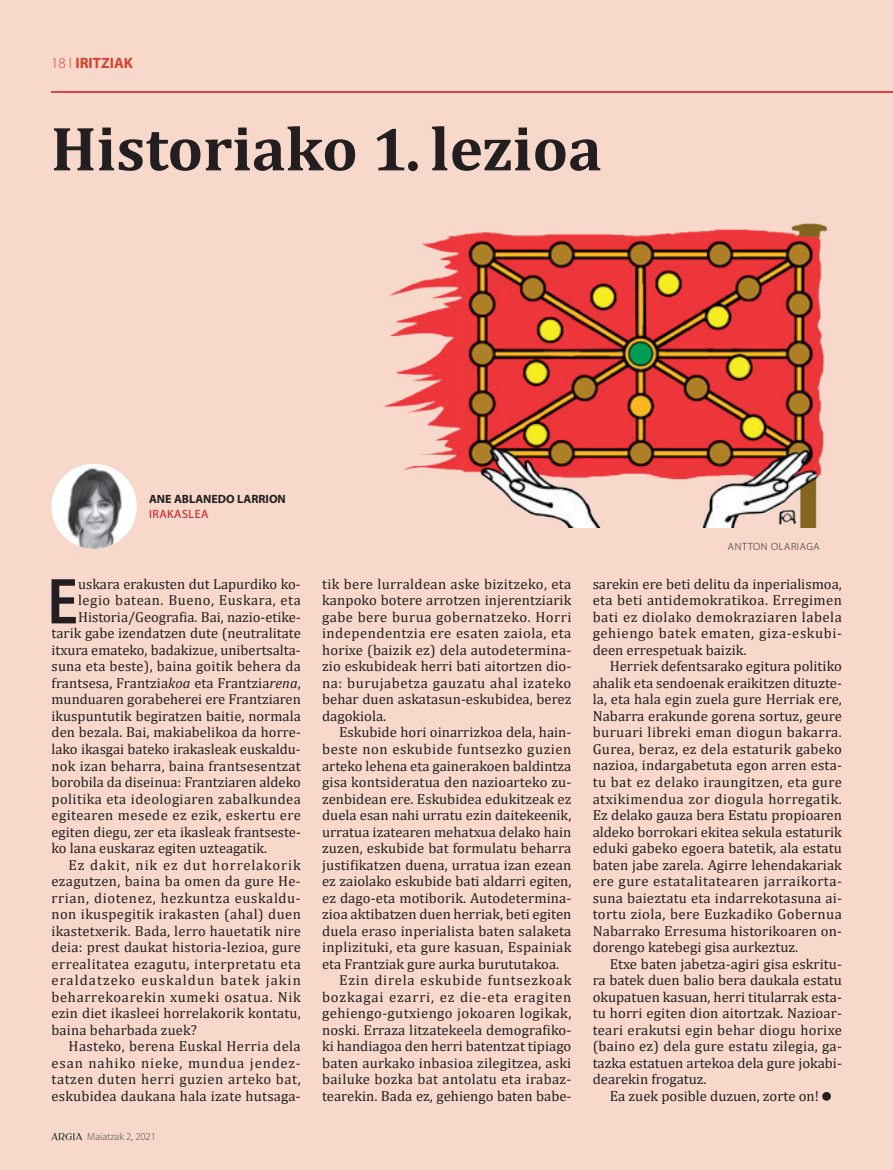
<style>
.page{position:relative;width:893px;height:1170px;background:#fff}
.page>*{position:absolute;margin:0;border:0;box-sizing:border-box;transform-origin:0 0}
.t1{font:600 semi-condensed 65.55px "Myriad Pro";color:#231f20}
.t2{font:700 63px "Cambria";color:#231f20}
.t3{font:700 15px "Myriad Pro";color:#d4432e}
.t4{font:14.55px/16.5px "Cambria";letter-spacing:.005em;color:#231f20;text-align:justify}
.t5{font:14.55px "Cambria";letter-spacing:.03em;color:#231f20}
.t6{font:14.55px "Cambria";letter-spacing:.035em;color:#231f20}
.t7{font:14.55px "Cambria";letter-spacing:.025em;color:#231f20}
.t8{font:14.55px "Cambria";letter-spacing:.045em;color:#231f20}
.t9{font:14.55px "Cambria";letter-spacing:.055em;color:#231f20}
.t10{font:14.55px "Cambria";letter-spacing:.075em;color:#231f20}
.t11{font:14.55px "Cambria";letter-spacing:.04em;color:#231f20}
.t12{font:14.55px "Cambria";letter-spacing:.05em;color:#231f20}
.t13{font:14.55px "Cambria";letter-spacing:.065em;color:#231f20}
.t14{font:700 12px "Myriad Pro";color:#231f20}
.t15{font:12px "Myriad Pro";color:#cd151d}
.t16{font:300 10.5px "Myriad Pro";color:#4b4c4d}
.t17{font:300 10.5px "Myriad Pro";letter-spacing:.06em;color:#231f20}
.s1{font-weight:300}
.s2{font-size:61.5px}
.s3{font-family:"Minion Pro";font-size:66px}
.s4{font-style:italic}
</style>
<div class="page">
<div style="left:0;top:0;width:893px;height:1169px;background:#f7d8ca"></div>
<svg style="left:51px;top:1133px;width:32px;height:7px"></svg>
<hr style="left:51px;top:91px;width:842px;height:2px;background:#cd151d">
<img style="left:52px;top:467px;width:85px;height:82px">
<svg style="left:822px;top:1091px;width:9px;height:9px"></svg>
<img style="left:383px;top:223px;width:445px;height:305px">
<p class="t3" style="left:51px;top:53px;width:32px"><span class="s1">18 І</span> IRIT</p>
<p class="t3" style="left:101px;top:53px;width:33px">ZIAK</p>
<h2 class="t2" style="left:51px;top:110px;width:552px">Historiako <span class="s2">1</span><span class="s3">.</span> lezioa</h2>
<p class="t14" style="left:149px;top:491px;width:96px">ANE ABLANEDO LARRIO</p>
<p class="t14" style="left:278px;top:491px;width:10px">N</p>
<p class="t15" style="left:149px;top:507px;width:61px">IRAKASLEA</p>
<h1 class="t1" style="left:47px;top:560px;width:32px">E</h1>
<p class="t4" style="left:78px;top:575px;width:224px">uskara erakusten dut Lapurdiko ko-</p>
<p class="t11" style="left:78px;top:592px;width:224px">legio batean. Bueno, Euskara, eta</p>
<p class="t4" style="left:78px;top:608px;width:224px">Historia/Geografia. Bai, nazio-etike-</p>
<p class="t4" style="left:52px;top:625px;width:251px">tarik gabe izendatzen dute (neutralitate</p>
<p class="t4" style="left:52px;top:641px;width:251px">itxura emateko, badakizue, unibertsalta-</p>
<p class="t4" style="left:52px;top:658px;width:251px">suna eta beste), baina goitik behera da</p>
<p class="t4" style="left:52px;top:674px;width:251px">frantsesa, Frantzia<span class="s4">koa</span> eta Frantzia<span class="s4">rena</span>,</p>
<p class="t4" style="left:52px;top:691px;width:251px">munduaren gorabeherei ere Frantziaren</p>
<p class="t4" style="left:52px;top:707px;width:251px">ikuspuntutik begiratzen baitie, normala</p>
<p class="t4" style="left:52px;top:724px;width:251px">den bezala. Bai, makiabelikoa da horre-</p>
<p class="t4" style="left:52px;top:740px;width:251px">lako ikasgai bateko irakasleak euskaldu-</p>
<p class="t4" style="left:52px;top:757px;width:251px">nok izan beharra, baina frantsesentzat</p>
<p class="t4" style="left:52px;top:773px;width:251px">borobila da diseinua: Frantziaren aldeko</p>
<p class="t5" style="left:52px;top:790px;width:251px">politika eta ideologiaren zabalkundea</p>
<p class="t5" style="left:52px;top:806px;width:251px">egitearen mesede ez ezik, eskertu ere</p>
<p class="t4" style="left:52px;top:823px;width:251px">egiten diegu, zer eta ikasleak frantseste-</p>
<p class="t4" style="left:52px;top:839px;width:217px">ko lana euskaraz egiten uzteagatik.</p>
<p class="t13" style="left:69px;top:856px;width:234px">Ez dakit, nik ez dut horrelakorik</p>
<p class="t7" style="left:52px;top:872px;width:251px">ezagutzen, baina ba omen da gure He-</p>
<p class="t8" style="left:52px;top:889px;width:251px">rrian, diotenez, hezkuntza euskaldu-</p>
<p class="t5" style="left:52px;top:905px;width:251px">non ikuspegitik irakasten (ahal) duen</p>
<p class="t4" style="left:52px;top:922px;width:251px">ikastetxerik. Bada, lerro hauetatik nire</p>
<p class="t4" style="left:52px;top:938px;width:251px">deia: prest daukat historia-lezioa, gure</p>
<p class="t6" style="left:52px;top:955px;width:251px">errealitatea ezagutu, interpretatu eta</p>
<p class="t10" style="left:52px;top:971px;width:251px">eraldatzeko euskaldun batek jakin</p>
<p class="t8" style="left:52px;top:988px;width:251px">beharrekoarekin xumeki osatua. Nik</p>
<p class="t4" style="left:52px;top:1004px;width:251px">ezin diet ikasleei horrelakorik kontatu,</p>
<p class="t4" style="left:52px;top:1021px;width:147px">baina beharbada zuek?</p>
<p class="t7" style="left:69px;top:1037px;width:234px">Hasteko, berena Euskal Herria dela</p>
<p class="t9" style="left:52px;top:1054px;width:251px">esan nahiko nieke, mundua jendez-</p>
<p class="t6" style="left:52px;top:1070px;width:251px">tatzen duten herri guzien arteko bat,</p>
<p class="t4" style="left:52px;top:1087px;width:251px">eskubidea daukana hala izate hutsaga-</p>
<p class="t16" style="left:87px;top:1130px;width:70px">Maiatzak 2, 2021</p>
<p class="t4" style="left:322px;top:575px;width:251px">tik bere lurraldean aske bizitzeko, eta kanpoko botere arrotzen injerentziarik gabe bere burua gobernatzeko. Horri independentzia ere esaten zaiola, eta horixe (baizik ez) dela autodetermina&shy;zio eskubideak herri bati aitortzen dio&shy;na: burujabetza gauzatu ahal izateko behar duen askatasun-eskubidea, berez dagokiola.</p>
<p class="t4" style="left:339px;top:724px;width:234px">Eskubide hori oinarrizkoa dela, hain-</p>
<p class="t6" style="left:322px;top:740px;width:251px">beste non eskubide funtsezko guzien</p>
<p class="t4" style="left:322px;top:757px;width:251px">arteko lehena eta gainerakoen baldintza</p>
<p class="t4" style="left:322px;top:773px;width:251px">gisa kontsideratua den nazioarteko zu-</p>
<p class="t4" style="left:322px;top:790px;width:251px">zenbidean ere. Eskubidea edukitzeak ez</p>
<p class="t4" style="left:322px;top:806px;width:251px">duela esan nahi urratu ezin daitekeenik,</p>
<p class="t4" style="left:322px;top:823px;width:251px">urratua izatearen mehatxua delako hain</p>
<p class="t4" style="left:322px;top:839px;width:251px">zuzen, eskubide bat formulatu beharra</p>
<p class="t4" style="left:322px;top:856px;width:251px">justifikatzen duena, urratua izan ezean</p>
<p class="t4" style="left:322px;top:872px;width:251px">ez zaiolako eskubide bati aldarri egiten,</p>
<p class="t4" style="left:322px;top:889px;width:251px">ez dago-eta motiborik. Autodetermina-</p>
<p class="t4" style="left:322px;top:905px;width:251px">zioa aktibatzen duen herriak, beti egiten</p>
<p class="t4" style="left:322px;top:922px;width:251px">duela eraso inperialista baten salaketa</p>
<p class="t4" style="left:322px;top:938px;width:251px">inplizituki, eta gure kasuan, Espainiak</p>
<p class="t4" style="left:322px;top:955px;width:239px">eta Frantziak gure aurka burututakoa.</p>
<p class="t12" style="left:339px;top:971px;width:234px">Ezin direla eskubide funtsezkoak</p>
<p class="t9" style="left:322px;top:987px;width:251px">bozkagai ezarri, ez die-eta eragiten</p>
<p class="t7" style="left:322px;top:1004px;width:251px">gehiengo-gutxiengo jokoaren logikak,</p>
<p class="t4" style="left:322px;top:1021px;width:251px">noski. Erraza litzatekeela demografiko-</p>
<p class="t4" style="left:322px;top:1037px;width:251px">ki handiagoa den herri batentzat tipiago</p>
<p class="t4" style="left:322px;top:1054px;width:251px">baten aurkako inbasioa zilegitzea, aski</p>
<p class="t4" style="left:322px;top:1070px;width:251px">bailuke bozka bat antolatu eta irabaz-</p>
<p class="t4" style="left:322px;top:1087px;width:251px">tearekin. Bada ez, gehiengo baten babe-</p>
<p class="t17" style="left:728px;top:540px;width:15px">ANTTON</p>
<p class="t17" style="left:771px;top:540px;width:50px">OLARIAGA</p>
<p class="t4" style="left:593px;top:575px;width:251px">sarekin ere beti delitu da inperialismoa, eta beti antidemokratikoa. Erregimen bati ez diolako demokraziaren labela gehiengo batek ematen, giza-eskubi&shy;deen errespetuak baizik.</p>
<p class="t4" style="left:593px;top:658px;width:251px;text-indent:17px">Herriek defentsarako egitura politiko ahalik eta sendoenak eraikitzen dituzte&shy;la, eta hala egin zuela gure Herriak ere, Nabarra erakunde gorena sortuz, geure buruari libreki eman diogun bakarra.<br>Gurea, beraz, ez dela estaturik gabeko nazioa, indargabetuta egon arren esta&shy;tu bat ez delako iraungitzen, eta gure atxikimendua zor diogula horregatik.<br>Ez delako gauza bera Estatu propioaren aldeko borrokari ekitea sekula estaturik eduki gabeko egoera batetik, ala estatu baten jabe zarela. Agirre lehendakariak ere gure estatalitatearen jarraikorta&shy;suna baieztatu eta indarrekotasuna ai&shy;tortu ziola, bere Euzkadiko Gobernua Nabarrako Erresuma historikoaren on&shy;dorengo katebegi gisa aurkeztuz.</p>
<p class="t4" style="left:610px;top:955px;width:234px">Etxe baten jabetza-agiri gisa eskritu-</p>
<p class="t4" style="left:593px;top:971px;width:251px">ra batek duen balio bera daukala estatu</p>
<p class="t4" style="left:593px;top:988px;width:251px">okupatuen kasuan, herri titularrak esta-</p>
<p class="t4" style="left:593px;top:1004px;width:251px">tu horri egiten dion aitortzak. Nazioar-</p>
<p class="t4" style="left:593px;top:1021px;width:251px">teari erakutsi egin behar diogu horixe</p>
<p class="t4" style="left:593px;top:1037px;width:251px">(baino ez) dela gure estatu zilegia, ga-</p>
<p class="t4" style="left:593px;top:1054px;width:251px">tazka estatuen artekoa dela gure jokabi-</p>
<p class="t4" style="left:593px;top:1070px;width:115px">dearekin frogatuz.</p>
<p class="t4" style="left:610px;top:1087px;width:211px">Ea zuek posible duzuen, zorte on!</p>
</div>
